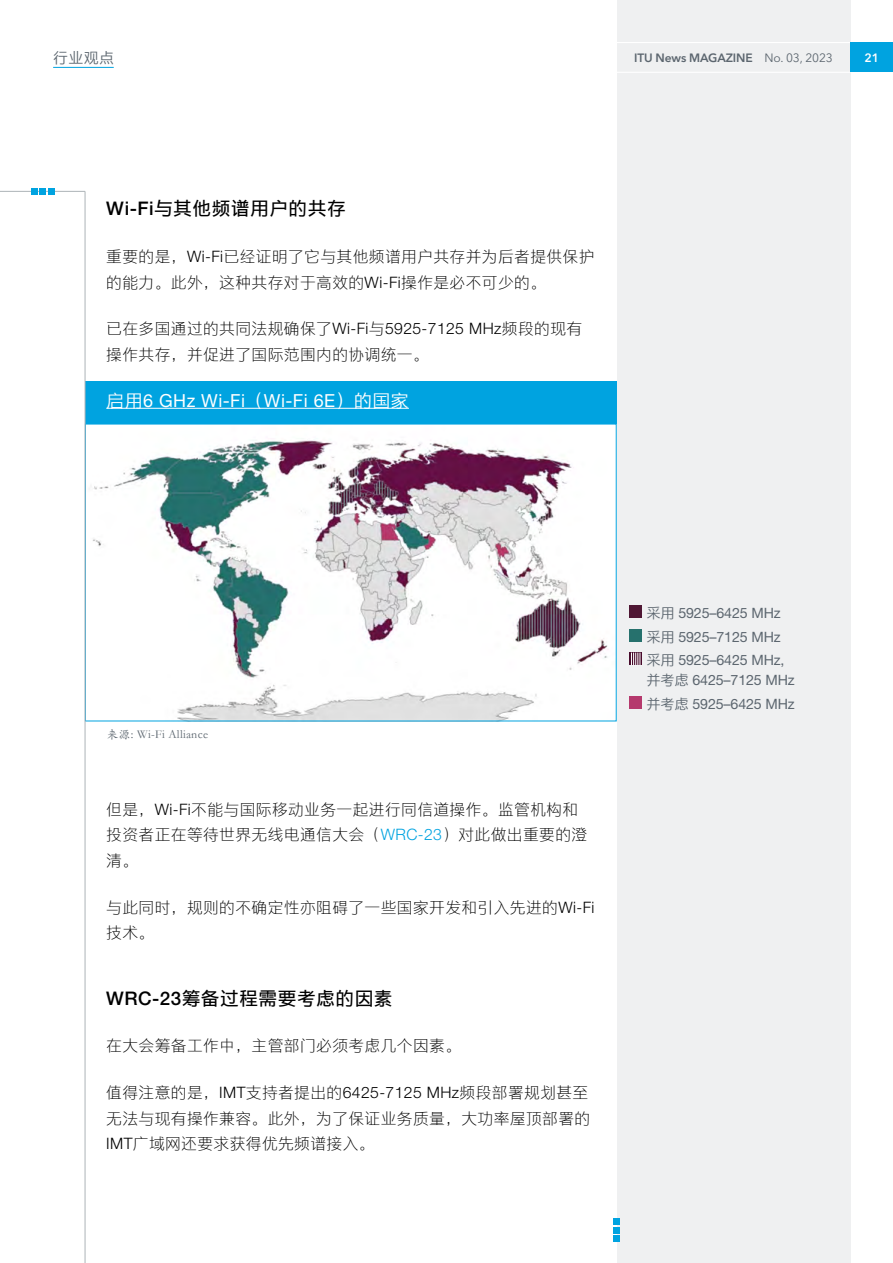
<style>
.page{position:relative;width:893px;height:1263px;background:#fff}
.page>*{position:absolute;margin:0;border:0;box-sizing:border-box;transform-origin:0 0}
.t1{font:18.75px "M Ying Hei PRC W5";letter-spacing:.025em;color:#000}
.t2{font:18px "M Ying Hei PRC W4";letter-spacing:.025em;color:#fff}
.t3{font:15.75px/25.5px "M Ying Hei PRC W3";letter-spacing:.025em;color:#000}
.t4{font:15px "M Ying Hei PRC W4";color:#5c666f}
.t5{font:14.25px/23.7px "M Ying Hei PRC W4";letter-spacing:-.01em;color:#5c666f}
.t6{font:600 12px "Avenir Next LT Pro";letter-spacing:-.01em;color:#5c666f}
.t7{font:12px "ST Kaiti";letter-spacing:.025em;color:#5c666f}
.t8{font:600 12px "Avenir Next LT Pro";color:#fff}
.s1{font-weight:400}
.s2{color:#00a3e0}
</style>
<div class="page">
<div style="left:617px;top:0;width:233px;height:1263px;background:#eff0f1"></div>
<img style="left:93px;top:440px;width:516px;height:279px">
<div style="left:85px;top:381px;width:532px;height:43px;background:#00a3e0"></div>
<hr style="left:106px;top:408px;width:303px;height:1px;background:#fff">
<div style="left:629px;top:605px;width:13px;height:13px;background:#4f1734"></div>
<div style="left:629px;top:629px;width:13px;height:13px;background:#26716d"></div>
<div style="left:629px;top:653px;width:13px;height:12px;background:#480b2c"></div>
<svg style="left:631px;top:653px;width:10px;height:12px"></svg>
<div style="left:629px;top:696px;width:13px;height:13px;background:#b5396d"></div>
<hr style="left:617px;top:72px;width:233px;height:1px;background:#fff">
<hr style="left:617px;top:42px;width:233px;height:1px;background:#fff">
<hr style="left:85px;top:191px;width:1px;height:1072px;background:#adb3b7">
<div style="left:613px;top:1218px;width:7px;height:7px;background:#00a3e0"></div>
<div style="left:613px;top:1227px;width:7px;height:6px;background:#00a3e0"></div>
<div style="left:613px;top:1235px;width:7px;height:7px;background:#00a3e0"></div>
<div style="left:850px;top:43px;width:43px;height:29px;background:#00a3e0"></div>
<hr style="left:53px;top:67px;width:61px;height:1px;background:#00a3e0">
<hr style="left:0;top:191px;width:85px;height:1px;background:#adb3b7">
<div style="left:31px;top:188px;width:6px;height:7px;background:#00a3e0"></div>
<div style="left:39px;top:188px;width:7px;height:7px;background:#00a3e0"></div>
<div style="left:48px;top:188px;width:6px;height:7px;background:#00a3e0"></div>
<p class="t4" style="left:53px;top:48px;width:62px">行业观点</p>
<p class="t6" style="left:634px;top:50px;width:200px">ITU News MAGAZINE <span class="s1">No. 03, 2023</span></p>
<p class="t8" style="left:864px;top:50px;width:16px">21</p>
<p class="t1" style="left:106px;top:197px;width:241px">Wi-Fi与其他频谱用户的共存</p>
<p class="t3" style="left:106px;top:244px;width:490px">重要的是，Wi-Fi已经证明了它与其他频谱用户共存并为后者提供保护的能力。此外，这种共存对于高效的Wi-Fi操作是必不可少的。</p>
<p class="t3" style="left:106px;top:316px;width:477px">已在多国通过的共同法规确保了Wi-Fi与5925-7125 MHz频段的现有操作共存，并促进了国际范围内的协调统一。</p>
<p class="t2" style="left:106px;top:389px;width:304px">启用6 GHz Wi-Fi（Wi-Fi 6E）的国家</p>
<p class="t7" style="left:106px;top:726px;width:103px">来源: Wi‑Fi Alliance</p>
<p class="t3" style="left:106px;top:796px;width:482px">但是，Wi-Fi不能与国际移动业务一起进行同信道操作。监管机构和投资者正在等待世界无线电通信大会（<span class="s2">WRC-23</span>）对此做出重要的澄清。</p>
<p class="t3" style="left:106px;top:894px;width:490px">与此同时，规则的不确定性亦阻碍了一些国家开发和引入先进的Wi-Fi技术。</p>
<p class="t1" style="left:106px;top:986px;width:288px">WRC-23筹备过程需要考虑的因素</p>
<p class="t3" style="left:106px;top:1033px;width:356px">在大会筹备工作中，主管部门必须考虑几个因素。</p>
<p class="t3" style="left:106px;top:1080px;width:485px;text-align:justify">值得注意的是，IMT支持者提出的6425-7125 MHz频段部署规划甚至无法与现有操作兼容。此外，为了保证业务质量，大功率屋顶部署的IMT广域网还要求获得优先频谱接入。</p>
<p class="t5" style="left:646px;top:601px;width:140px">采用 5925–6425 MHz采用 5925–7125 MHz采用 5925–6425 MHz,</p>
<p class="t5" style="left:646px;top:668px;width:150px">并考虑 6425–7125 MHz并考虑 5925–6425 MHz</p>
</div>
